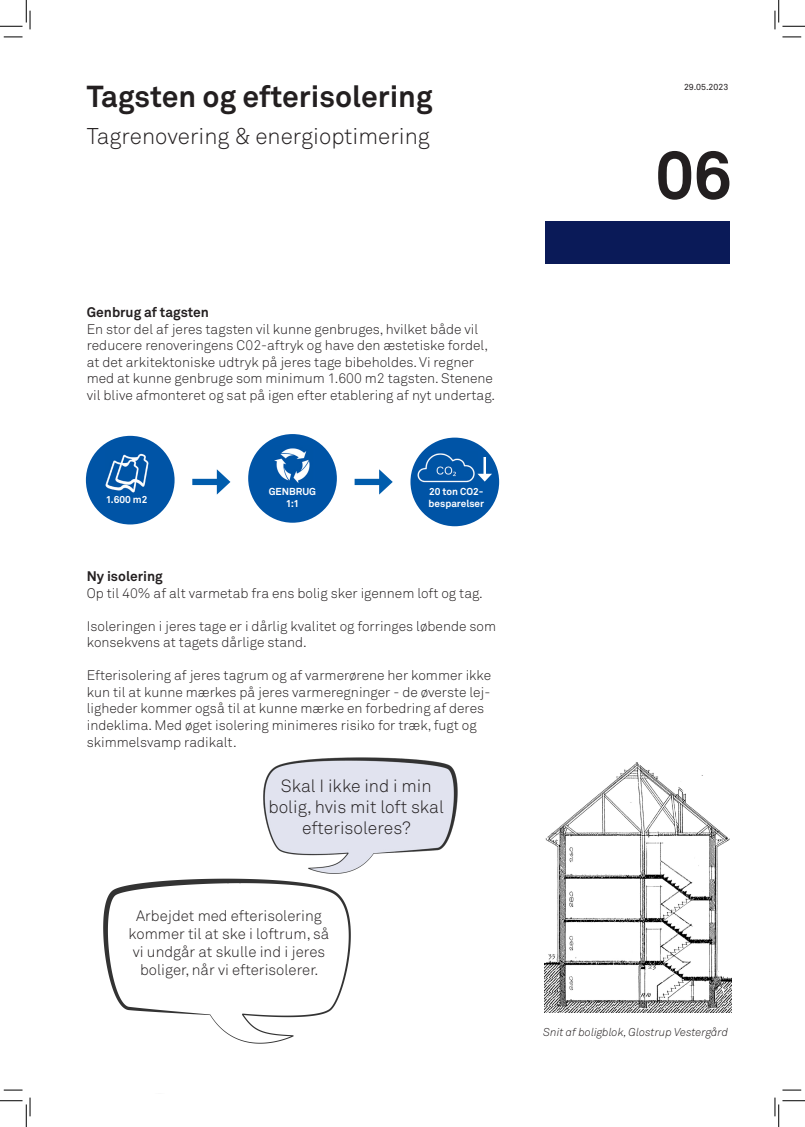
<style>
.page{position:relative;width:805px;height:1127px;background:#fff}
.page>*{position:absolute;margin:0;border:0;box-sizing:border-box;transform-origin:0 0}
.Rubrik_0_bold{font:700 67.5px "Akkurat Pro";color:#231f20}
.Rubrik_1_bold{font:700 30px "Akkurat Pro";color:#231f20}
.Rubrik_1_bold-2{font:22.5px "Akkurat Light Pro";color:#231f20}
.Brød_light{font:17.5px/21px "Akkurat Light Pro";color:#231f20;text-align:center}
.Brød_light-2{font:15px/18px "Akkurat Light Pro";color:#231f20;text-align:center}
.Brød_light-3{font:13.75px/16.5px "Akkurat Light Pro";color:#231f20}
.Brød_light-4{font:700 13.75px "Akkurat Pro";color:#231f20}
.Brød_light-5{font:italic 11.25px "Akkurat Light Pro";color:#231f20}
.t1{font:700 10px "Akkurat Pro";color:#fff}
.AI_Header_pagina{font:8.75px "Akkurat Pro";color:#231f20}
</style>
<div class="page">
<div style="left:545px;top:221px;width:184px;height:43px;background:#0a1a58"></div>
<img style="left:544px;top:762px;width:187px;height:250px">
<div style="left:86px;top:436px;width:88px;height:88px;background:#0054a6;border-radius:50%"></div>
<img style="left:105px;top:453px;width:43px;height:39px">
<div style="left:248px;top:434px;width:88px;height:88px;background:#0054a6;border-radius:50%"></div>
<img style="left:274px;top:448px;width:36px;height:35px">
<div style="left:192px;top:478px;width:30px;height:7px;background:#015dad"></div>
<svg style="left:217px;top:469px;width:13px;height:25px"></svg>
<div style="left:354px;top:478px;width:30px;height:7px;background:#015dad"></div>
<svg style="left:379px;top:469px;width:13px;height:25px"></svg>
<div style="left:410px;top:437px;width:89px;height:89px;background:#0054a6;border-radius:50%"></div>
<img style="left:414px;top:451px;width:61px;height:32px">
<svg style="left:477px;top:457px;width:14px;height:24px"></svg>
<img style="left:263px;top:757px;width:195px;height:116px">
<svg style="left:103px;top:878px;width:247px;height:165px"></svg>
<svg style="left:4px;top:36px;width:18px;height:2px"></svg>
<svg style="left:782px;top:36px;width:18px;height:2px"></svg>
<svg style="left:4px;top:1089px;width:18px;height:1px"></svg>
<svg style="left:782px;top:1089px;width:18px;height:1px"></svg>
<svg style="left:0;top:0;width:31px;height:29px"></svg>
<svg style="left:0;top:1097px;width:31px;height:29px"></svg>
<svg style="left:774px;top:0;width:30px;height:29px"></svg>
<svg style="left:774px;top:1097px;width:30px;height:29px"></svg>
<p class="Rubrik_1_bold" style="left:87px;top:77px;width:347px">Tagsten og efterisolering</p>
<p class="Rubrik_1_bold-2" style="left:87px;top:123px;width:344px">Tagrenovering &amp; energioptimering</p>
<p class="Brød_light-4" style="left:87px;top:304px;width:124px">Genbrug af tagsten</p>
<p class="Brød_light-3" style="left:87px;top:321px;width:409px">En stor del af jeres tagsten vil kunne genbruges, hvilket både vil reducere renoveringens C02-aftryk og have den æstetiske fordel, at det arkitektoniske udtryk på jeres tage bibeholdes. Vi regner med at kunne genbruge som minimum 1.600 m2 tagsten. Stenene vil blive afmonteret og sat på igen efter etablering af nyt undertag.</p>
<p class="t1" style="left:106px;top:492px;width:43px">1.600 m2</p>
<p class="t1" style="left:268px;top:484px;width:49px">GENBRUG</p>
<p class="t1" style="left:286px;top:496px;width:15px">1:1</p>
<p class="t1" style="left:429px;top:485px;width:56px">20 ton CO2-</p>
<p class="t1" style="left:428px;top:497px;width:57px">besparelser</p>
<p class="Brød_light-4" style="left:87px;top:568px;width:77px">Ny isolering</p>
<p class="Brød_light-3" style="left:87px;top:585px;width:397px">Op til 40% af alt varmetab fra ens bolig sker igennem loft og tag.</p>
<p class="Brød_light-3" style="left:87px;top:618px;width:410px">Isoleringen i jeres tage er i dårlig kvalitet og forringes løbende som konsekvens at tagets dårlige stand.</p>
<p class="Brød_light-3" style="left:87px;top:667px;width:406px">Efterisolering af jeres tagrum og af varmerørene her kommer ikke kun til at kunne mærkes på jeres varmeregninger - de øverste lej&shy;ligheder kommer også til at kunne mærke en forbedring af deres indeklima. Med øget isolering minimeres risiko for træk, fugt og skimmelsvamp radikalt.</p>
<p class="Brød_light" style="left:268px;top:775px;width:177px">Skal I ikke ind i min bolig, hvis mit loft skal efterisoleres?</p>
<p class="Brød_light-2" style="left:129px;top:906px;width:202px">Arbejdet med efterisolering kommer til at ske i loftrum, så vi undgår at skulle ind i jeres boliger, når vi efterisolerer.</p>
<p class="AI_Header_pagina" style="left:683px;top:82px;width:46px">29.05.2023</p>
<p class="Rubrik_0_bold" style="left:655px;top:133px;width:78px">06</p>
<p class="Brød_light-5" style="left:543px;top:1025px;width:186px">Snit af boligblok, Glostrup Vestergård</p>
</div>
